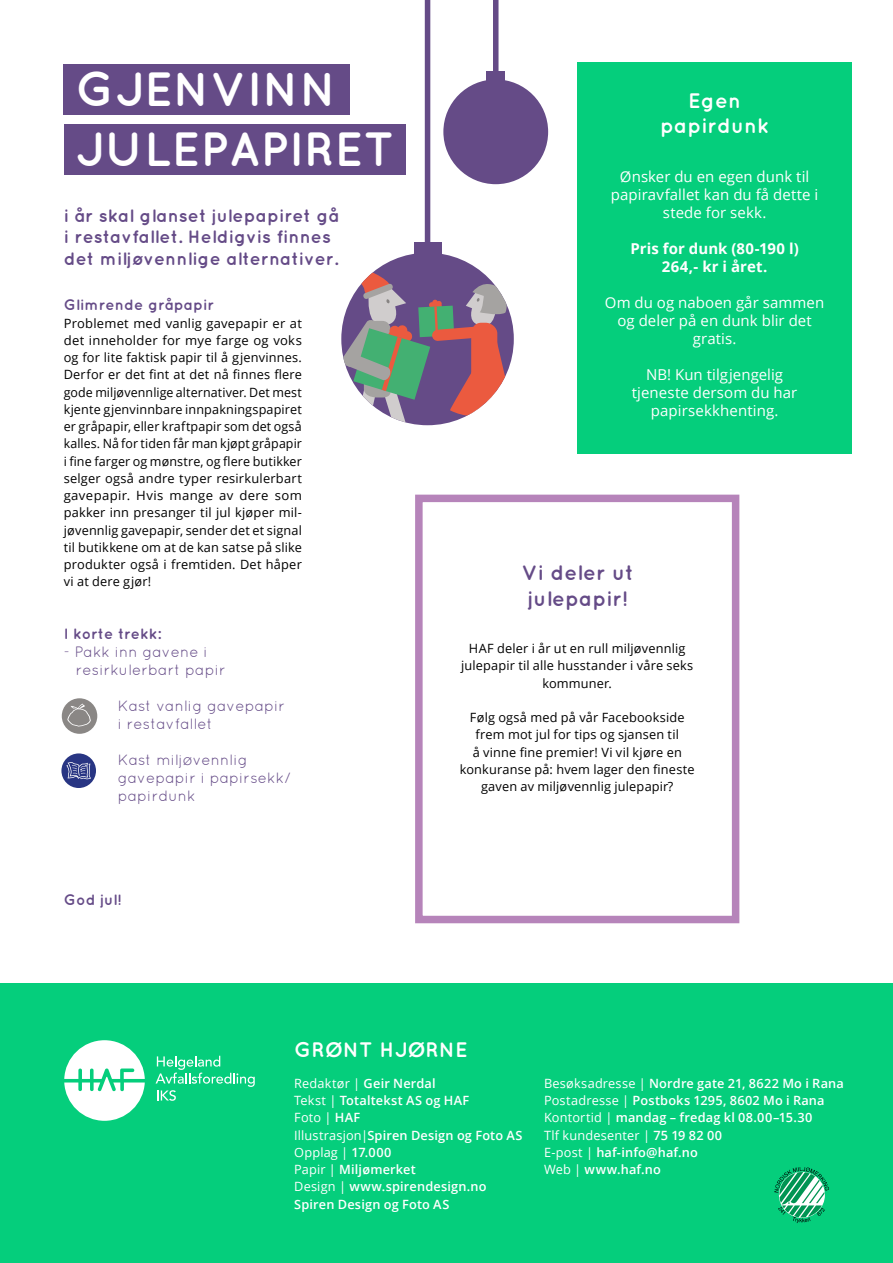
<style>
.page{position:relative;width:893px;height:1263px;background:#fff}
.page>*{position:absolute;margin:0;border:0;box-sizing:border-box;transform-origin:0 0}
.t1{font:700 48px/60px "Quicksand";letter-spacing:.01em;color:#fff}
.t2{font:700 21px/25.2px "Quicksand";letter-spacing:.01em;color:#fff;text-align:center}
.t3{font:700 21px/25.2px "Quicksand";letter-spacing:.01em;color:#654b87}
.t4{font:700 18px/21.6px "Quicksand";letter-spacing:.01em;color:#654b87}
.t5{font:15px/18px "Open Sans";letter-spacing:.005em;color:#fff;text-align:center}
.t6{font:15px/18px "Quicksand";letter-spacing:.01em;color:#654b87}
.t7{font:700 15px "Quicksand";letter-spacing:.01em;color:#654b87}
.t8{font:700 15px/18px "Open Sans";letter-spacing:.005em;color:#fff;text-align:center}
.t9{font:12.75px/17.2px "Open Sans";letter-spacing:.015em;color:#000;text-align:center}
.t10{font:600 12.75px/17.2px "Open Sans";letter-spacing:.015em;color:#fff}
.s1{font-weight:400}
</style>
<div class="page">
<div style="left:0;top:984px;width:893px;height:279px;background:#05ce7c"></div>
<svg style="left:64px;top:1040px;width:81px;height:81px"></svg>
<svg style="left:156px;top:1056px;width:99px;height:45px"></svg>
<svg style="left:774px;top:1167px;width:55px;height:56px"></svg>
<div style="left:577px;top:62px;width:275px;height:391px;background:#05ce7c"></div>
<div style="left:415px;top:495px;width:324px;height:428px;border:8px solid #b684ba"></div>
<div style="left:64px;top:64px;width:286px;height:50px;background:#654b87"></div>
<div style="left:64px;top:124px;width:341px;height:51px;background:#654b87"></div>
<svg style="left:342px;top:266px;width:171px;height:159px"></svg>
<div style="left:443px;top:79px;width:105px;height:105px;background:#654b87;border-radius:50%"></div>
<div style="left:414px;top:242px;width:27px;height:31px;background:#654b87"></div>
<div style="left:487px;top:71px;width:18px;height:20px;background:#654b87"></div>
<div style="left:425px;top:0;width:5px;height:247px;background:#654b87"></div>
<div style="left:493px;top:0;width:5px;height:74px;background:#654b87"></div>
<svg style="left:61px;top:697px;width:37px;height:38px"></svg>
<div style="left:62px;top:698px;width:35px;height:36px;background:#8a8785;border-radius:50%"></div>
<svg style="left:67px;top:703px;width:24px;height:23px"></svg>
<svg style="left:61px;top:752px;width:36px;height:37px"></svg>
<div style="left:61px;top:753px;width:35px;height:35px;background:#283583;border-radius:50%"></div>
<svg style="left:66px;top:762px;width:25px;height:18px"></svg>
<h1 class="t1" style="left:75px;top:58px;width:321px">GJENVINN<br>JULEPAPIRET</h1>
<h3 class="t4" style="left:64px;top:204px;width:277px">i år skal glanset julepapiret gå i restavfallet. Heldigvis finnes det miljøvennlige alternativer.</h3>
<p class="t7" style="left:64px;top:296px;width:152px">Glimrende gråpapir</p>
<p class="t9" style="left:64px;top:314px;width:240px;text-align:justify">Problemet med vanlig gavepapir er at det inneholder for mye farge og voks og for lite faktisk papir til å gjenvinnes.<br>Derfor er det fint at det nå finnes flere gode miljøvennlige alternativer. Det mest kjente gjenvinnbare innpakningspapiret er gråpapir, eller kraftpapir som det også kalles. Nå for tiden får man kjøpt gråpapir i fine farger og mønstre, og flere butikker selger også andre typer resirkulerbart gavepapir. Hvis mange av dere som pakker inn presanger til jul kjøper mil&shy;jøvennlig gavepapir, sender det et signal til butikkene om at de kan satse på slike produkter også i fremtiden. Det håper vi at dere gjør!</p>
<p class="t7" style="left:64px;top:624px;width:99px">I korte trekk:</p>
<p class="t6" style="left:76px;top:642px;width:151px;text-indent:-12px">- Pakk inn gavene i resirkulerbart papir</p>
<p class="t6" style="left:118px;top:696px;width:169px">Kast vanlig gavepapir i restavfallet</p>
<p class="t6" style="left:118px;top:750px;width:174px">Kast miljøvennlig gavepapir i papirsekk/ papirdunk</p>
<p class="t7" style="left:64px;top:891px;width:59px">God jul!</p>
<h2 class="t2" style="left:660px;top:88px;width:110px">Egen papirdunk</h2>
<p class="t5" style="left:611px;top:167px;width:209px">Ønsker du en egen dunk til papiravfallet kan du få dette i stede for sekk.</p>
<p class="t8" style="left:630px;top:239px;width:170px">Pris for dunk (80-190 l)<br>264,- kr i året.</p>
<p class="t5" style="left:605px;top:293px;width:221px">Om du og naboen går sammen og deler på en dunk blir det gratis.</p>
<p class="t5" style="left:632px;top:365px;width:167px">NB! Kun tilgjengelig tjeneste dersom du har papirsekkhenting.</p>
<h2 class="t3" style="left:522px;top:560px;width:113px">Vi deler ut julepapir!</h2>
<p class="t9" style="left:461px;top:639px;width:234px">HAF deler i år ut en rull miljøvennlig julepapir til alle husstander i våre seks kommuner.</p>
<p class="t9" style="left:460px;top:708px;width:236px">Følg også med på vår Facebookside frem mot jul for tips og sjansen til<br>å vinne fine premier! Vi vil kjøre en konkuranse på: hvem lager den fineste gaven av miljøvennlig julepapir?</p>
<h2 class="t2" style="left:294px;top:1036px;width:175px">GRØNT HJØRNE</h2>
<p class="t10" style="left:294px;top:1074px;width:230px"><span class="s1">Redaktør |</span> Geir Nerdal<br><span class="s1">Tekst |</span> Totaltekst AS og HAF<br><span class="s1">Foto |</span> HAF<br><span class="s1">Illustrasjon|</span>Spiren Design og Foto AS<br><span class="s1">Opplag |</span> 17.000<br><span class="s1">Papir |</span> Miljømerket<br><span class="s1">Design |</span> www.spirendesign.no<br>Spiren Design og Foto AS</p>
<p class="t10" style="left:544px;top:1074px;width:301px"><span class="s1">Besøksadresse |</span> Nordre gate 21, 8622 Mo i Rana <span class="s1">Postadresse |</span> Postboks 1295, 8602 Mo i Rana <span class="s1">Kontortid |</span> mandag – fredag kl 08.00–15.30<br><span class="s1">Tlf kundesenter |</span> 75 19 82 00<br><span class="s1">E-post |</span> haf-info@haf.no<br><span class="s1">Web |</span> www.haf.no</p>
</div>
